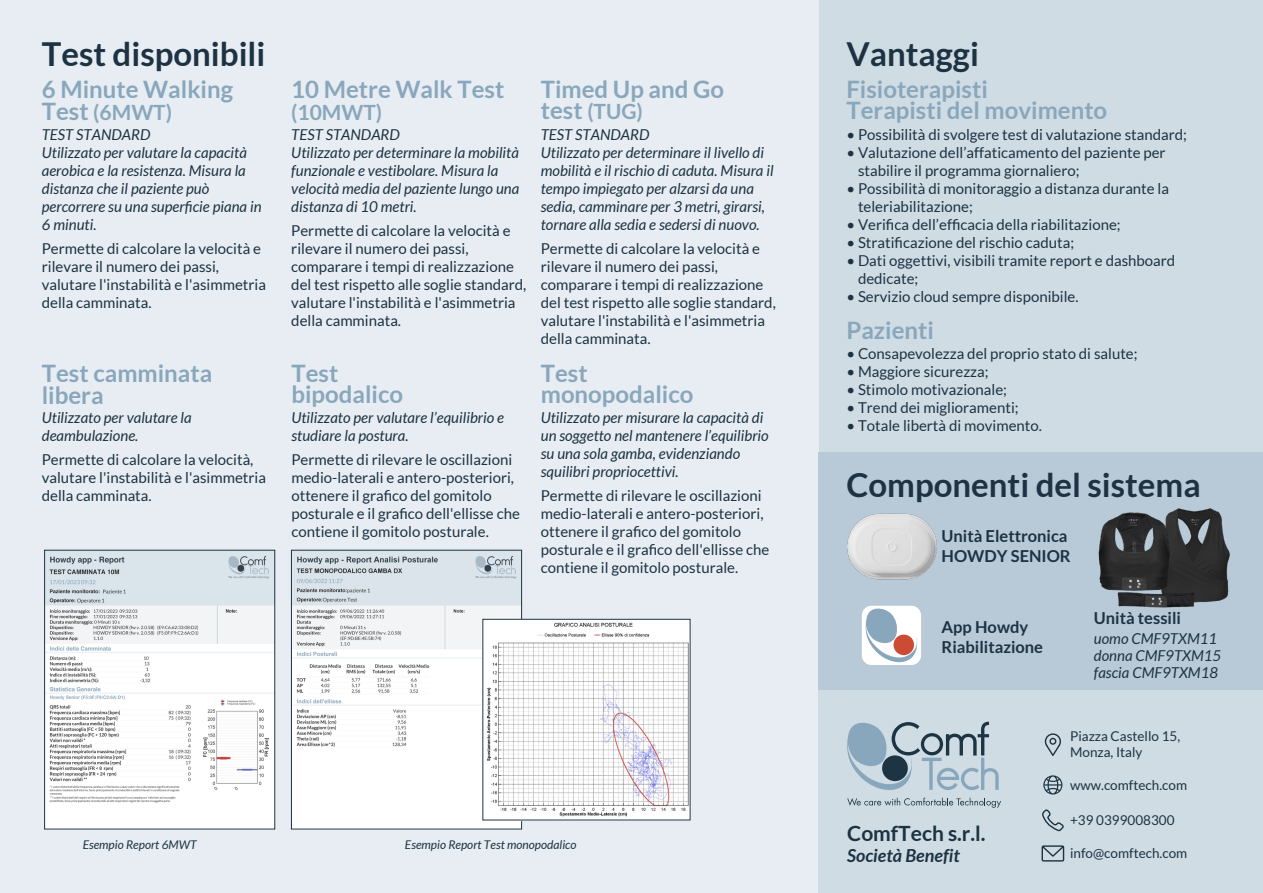
<style>
.page{position:relative;width:1263px;height:893px;background:#fff}
.page>*{position:absolute;margin:0;border:0;box-sizing:border-box;transform-origin:0 0}
.t1{font:700 33px "Lato";color:#1d3242}
.t2{font:700 24px/21px "Lato";color:#89a7bc}
.t3{font:700 21px "Lato";color:#89a7bc}
.t4{font:700 21px "Lato";color:#1d3342}
.t5{font:italic 700 18px "Lato";color:#1d3342}
.t6{font:700 16.5px/19.8px "Lato";color:#1d3242}
.t7{font:15px/18px "Lato";color:#1d3242}
.t8{font:italic 15px/18px "Lato";color:#1d3242}
.t9{font:13.5px/16.2px "Lato";color:#1d3342}
.t10{font:italic 12px "Lato";color:#1d3242}
.s1{font-size:24px}
</style>
<div class="page">
<div style="left:818px;top:0;width:445px;height:452px;background:#d0dce4"></div>
<div style="left:0;top:0;width:818px;height:893px;background:#e7edf2"></div>
<div style="left:818px;top:690px;width:445px;height:203px;background:#d0dce4"></div>
<div style="left:818px;top:452px;width:445px;height:238px;background:#b8cad7"></div>
<svg style="left:1041px;top:845px;width:24px;height:17px"></svg>
<svg style="left:1042px;top:809px;width:22px;height:23px"></svg>
<svg style="left:1043px;top:775px;width:19px;height:19px"></svg>
<svg style="left:1044px;top:733px;width:17px;height:23px"></svg>
<div style="left:1049px;top:738px;width:7px;height:7px;border:1px solid #1d3342;border-radius:50%"></div>
<svg style="left:847px;top:721px;width:154px;height:87px"></svg>
<img style="left:1173px;top:508px;width:57px;height:95px">
<img style="left:847px;top:513px;width:90px;height:67px">
<img style="left:1098px;top:511px;width:75px;height:79px">
<div style="left:862px;top:606px;width:59px;height:59px;background:#fff;border-radius:10px"></div>
<svg style="left:865px;top:605px;width:53px;height:60px"></svg>
<div style="left:893px;top:635px;width:21px;height:20px;background:#cc4b35;border-radius:50%"></div>
<img style="left:1108px;top:579px;width:96px;height:29px">
<img style="left:46px;top:552px;width:227px;height:275px">
<div style="left:44px;top:550px;width:231px;height:279px;border:1px solid #1e3242"></div>
<img style="left:293px;top:552px;width:227px;height:275px">
<div style="left:291px;top:550px;width:231px;height:279px;border:1px solid #1e3242"></div>
<img style="left:484px;top:621px;width:204px;height:197px">
<h1 class="t1" style="left:42px;top:35px;width:225px">Test disponibili</h1>
<h2 class="t2" style="left:42px;top:78px;width:193px">6 Minute Walking</h2>
<h3 class="t3" style="left:42px;top:101px;width:132px"><span class="s1">Test</span> (6MWT)</h3>
<p class="t8" style="left:42px;top:126px;width:221px">TEST STANDARD<br>Utilizzato per valutare la capacità aerobica e la resistenza. Misura la distanza che il paziente può percorrere su una superficie piana in<br>6 minuti.</p>
<p class="t7" style="left:42px;top:240px;width:226px">Permette di calcolare la velocità e rilevare il numero dei passi, valutare l'instabilità e l'asimmetria della camminata.</p>
<h2 class="t2" style="left:42px;top:361px;width:172px;line-height:22.5px">Test camminata libera</h2>
<p class="t8" style="left:42px;top:409px;width:151px">Utilizzato per valutare la deambulazione.</p>
<p class="t7" style="left:42px;top:451px;width:226px">Permette di calcolare la velocità, valutare l'instabilità e l'asimmetria della camminata.</p>
<h2 class="t2" style="left:291px;top:78px;width:215px">10 Metre Walk Test</h2>
<h3 class="t3" style="left:291px;top:101px;width:92px">(10MWT)</h3>
<p class="t8" style="left:291px;top:126px;width:230px">TEST STANDARD<br>Utilizzato per determinare la mobilità funzionale e vestibolare. Misura la velocità media del paziente lungo una distanza di 10 metri.</p>
<p class="t7" style="left:291px;top:222px;width:237px">Permette di calcolare la velocità e rilevare il numero dei passi, comparare i tempi di realizzazione del test rispetto alle soglie standard, valutare l'instabilità e l'asimmetria della camminata.</p>
<h2 class="t2" style="left:541px;top:78px;width:185px">Timed Up and Go</h2>
<h3 class="t3" style="left:541px;top:99px;width:104px"><span class="s1">test</span> (TUG)</h3>
<p class="t8" style="left:541px;top:126px;width:234px">TEST STANDARD<br>Utilizzato per determinare il livello di mobilità e il rischio di caduta. Misura il tempo impiegato per alzarsi da una sedia, camminare per 3 metri, girarsi, tornare alla sedia e sedersi di nuovo.</p>
<p class="t7" style="left:541px;top:239px;width:237px">Permette di calcolare la velocità e rilevare il numero dei passi, comparare i tempi di realizzazione del test rispetto alle soglie standard, valutare l'instabilità e l'asimmetria della camminata.</p>
<h2 class="t2" style="left:291px;top:362px;width:113px">Test bipodalico</h2>
<h2 class="t2" style="left:541px;top:362px;width:154px">Test monopodalico</h2>
<p class="t8" style="left:291px;top:409px;width:214px">Utilizzato per valutare l’equilibrio e studiare la postura.</p>
<p class="t7" style="left:291px;top:451px;width:230px">Permette di rilevare le oscillazioni medio-laterali e antero-posteriori, ottenere il grafico del gomitolo posturale e il grafico dell'ellisse che contiene il gomitolo posturale.</p>
<p class="t8" style="left:541px;top:409px;width:229px">Utilizzato per misurare la capacità di un soggetto nel mantenere l’equilibrio su una sola gamba, evidenziando squilibri propriocettivi.</p>
<p class="t7" style="left:541px;top:487px;width:230px">Permette di rilevare le oscillazioni medio-laterali e antero-posteriori, ottenere il grafico del gomitolo posturale e il grafico dell'ellisse che contiene il gomitolo posturale.</p>
<p class="t10" style="left:83px;top:838px;width:115px">Esempio Report 6MWT</p>
<p class="t10" style="left:405px;top:837px;width:173px">Esempio Report Test monopodalico</p>
<h1 class="t1" style="left:846px;top:35px;width:134px">Vantaggi</h1>
<h2 class="t2" style="left:846px;top:78px;width:262px">Fisioterapisti<br>Terapisti del movimento</h2>
<p class="t7" style="left:846px;top:125px;width:342px">• Possibilità di svolgere test di valutazione standard;</p>
<p class="t7" style="left:858px;top:143px;width:309px;text-indent:-12px">• Valutazione dell’affaticamento del paziente per stabilire il programma giornaliero;</p>
<p class="t7" style="left:858px;top:179px;width:313px;text-indent:-12px">• Possibilità di monitoraggio a distanza durante la teleriabilitazione;</p>
<p class="t7" style="left:846px;top:215px;width:276px">• Verifica dell’efficacia della riabilitazione;</p>
<p class="t7" style="left:846px;top:233px;width:229px">• Stratificazione del rischio caduta;</p>
<p class="t7" style="left:858px;top:251px;width:319px;text-indent:-12px">• Dati oggettivi, visibili tramite report e dashboard dedicate;</p>
<p class="t7" style="left:846px;top:287px;width:234px">• Servizio cloud sempre disponibile.</p>
<h2 class="t2" style="left:846px;top:319px;width:89px">Pazienti</h2>
<p class="t7" style="left:846px;top:344px;width:293px">• Consapevolezza del proprio stato di salute;</p>
<p class="t7" style="left:846px;top:362px;width:144px">• Maggiore sicurezza;</p>
<p class="t7" style="left:846px;top:380px;width:162px">• Stimolo motivazionale;</p>
<p class="t7" style="left:846px;top:398px;width:174px">• Trend dei miglioramenti;</p>
<p class="t7" style="left:846px;top:416px;width:197px">• Totale libertà di movimento.</p>
<h1 class="t1" style="left:846px;top:466px;width:356px">Componenti del sistema</h1>
<p class="t6" style="left:941px;top:526px;width:131px">Unità Elettronica<br>HOWDY SENIOR</p>
<p class="t6" style="left:941px;top:617px;width:103px">App Howdy<br>Riabilitazione</p>
<p class="t6" style="left:1094px;top:608px;width:89px">Unità tessili</p>
<p class="t8" style="left:1094px;top:630px;width:129px;line-height:17.1px">uomo CMF9TXM11 donna CMF9TXM15 fascia CMF9TXM18</p>
<p class="t9" style="left:1070px;top:728px;width:112px">Piazza Castello 15,<br>Monza, Italy</p>
<h3 class="t4" style="left:847px;top:822px;width:140px">ComfTech s.r.l.</h3>
<p class="t5" style="left:847px;top:845px;width:114px">Società Benefit</p>
<p class="t9" style="left:1070px;top:776px;width:119px">www.comftech.com</p>
<p class="t9" style="left:1070px;top:812px;width:106px">+39 0399008300</p>
<p class="t9" style="left:1070px;top:845px;width:119px">info@comftech.com</p>
</div>
